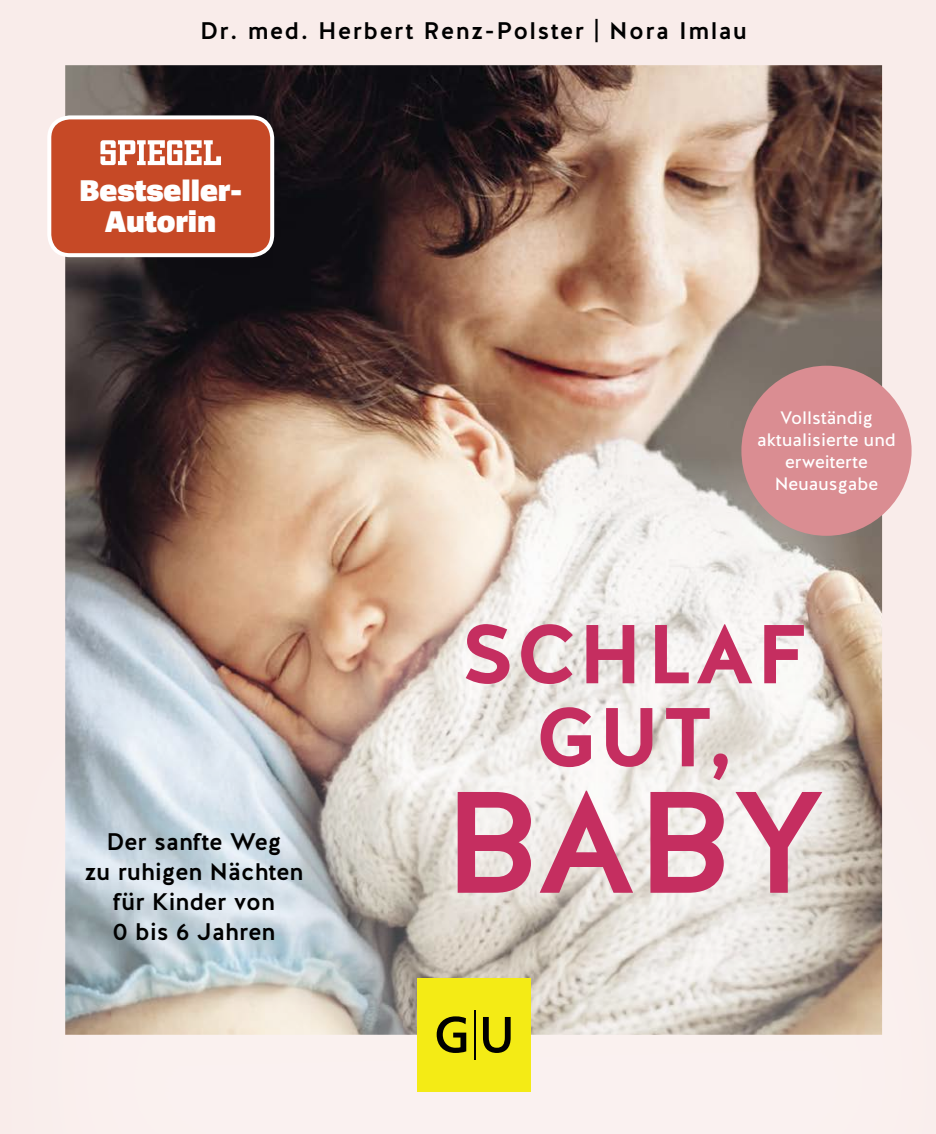
<style>
.page{position:relative;width:936px;height:1134px;background:#fff}
.page>*{position:absolute;margin:0;border:0;box-sizing:border-box;transform-origin:0 0}
.t1{font:500 144px "Halis GR";color:#c52e60}
.t2{font:700 83.2px "Halis GR";letter-spacing:.02em;color:#c52e60}
.t3{font:900 31.2px/31.2px "Spiegel Sans 4";color:#fff;text-align:center}
.t4{font:500 24px/30px "Halis GR";color:#000;text-align:center}
.t5{font:500 24px "Halis GR";letter-spacing:.06em;color:#000}
.t6{font:18px/22px "Halis GR";color:#fff;text-align:center}
</style>
<div class="page">
<img style="left:0;top:0;width:935px;height:649px">
<svg style="left:0;top:649px;width:935px;height:485px"></svg>
<div style="left:417px;top:978px;width:113px;height:113px;background:#f4eb15"></div>
<svg style="left:436px;top:1016px;width:30px;height:37px"></svg>
<svg style="left:483px;top:1017px;width:27px;height:36px"></svg>
<hr style="left:474px;top:1010px;width:1px;height:50px;background:#000">
<div style="left:741px;top:366px;width:170px;height:170px;background:#da8d92;border-radius:50%"></div>
<div style="left:49px;top:117px;width:223px;height:138px;background:#c64926;border-radius:21px"></div>
<div style="left:47px;top:115px;width:227px;height:142px;border:4px solid #fff;border-radius:21px"></div>
<svg style="left:100px;top:140px;width:121px;height:25px"></svg>
<p class="t5" style="left:200px;top:19px;width:548px">Dr. med. Herbert Renz-Polster | Nora Imlau</p>
<p class="t3" style="left:79px;top:175px;width:165px">Bestseller-<br>Autorin</p>
<p class="t4" style="left:84px;top:828px;width:220px">Der sanfte Weg<br>zu ruhigen Nächten für Kinder von<br>0 bis 6 Jahren</p>
<p class="t6" style="left:757px;top:409px;width:140px">Vollständig aktualisierte und erweiterte<br>Neuausgabe</p>
<h2 class="t2" style="left:461px;top:624px;width:349px">SCHLAF</h2>
<h2 class="t2" style="left:535px;top:707px;width:200px">GUT,</h2>
<h1 class="t1" style="left:443px;top:772px;width:385px">BABY</h1>
</div>
